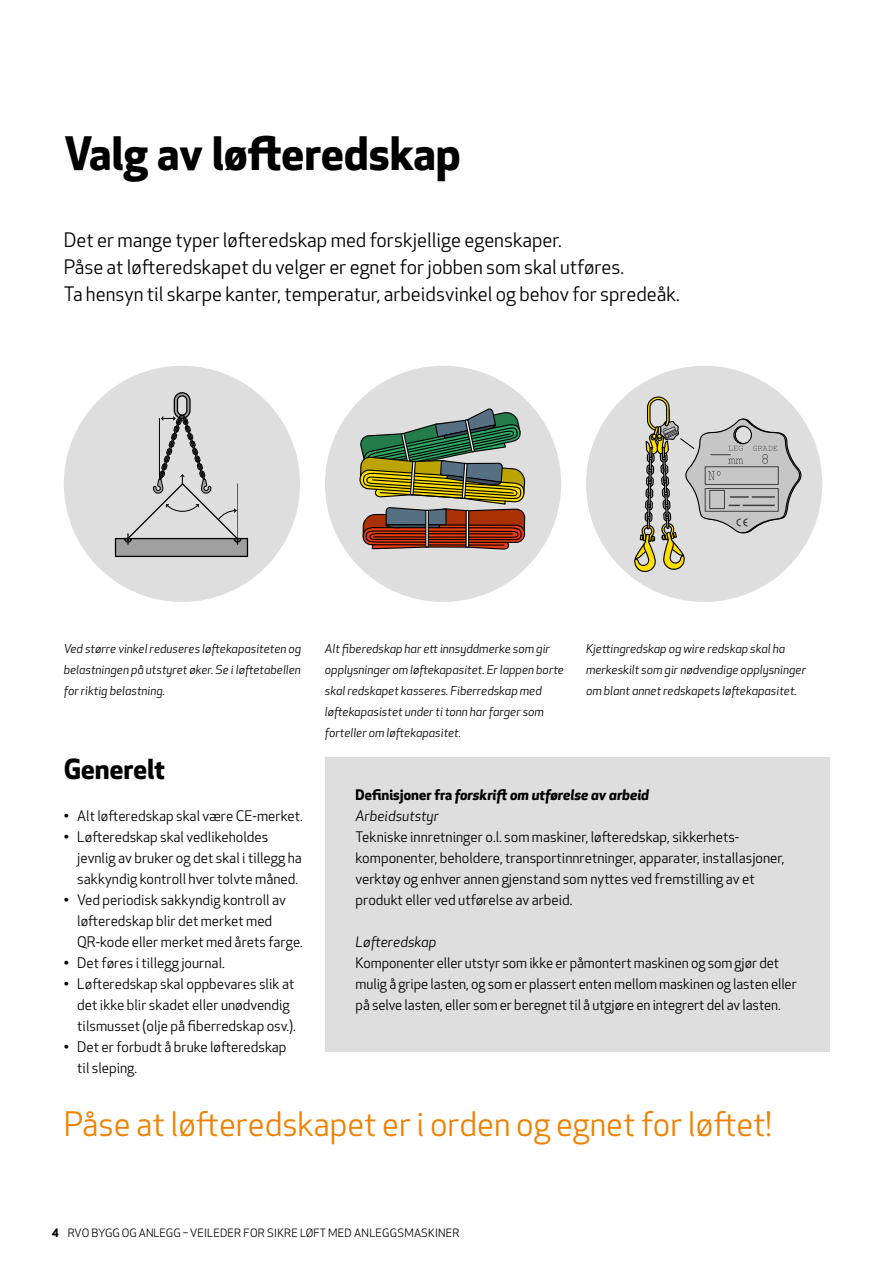
<style>
.page{position:relative;width:893px;height:1263px;background:#fff}
.page>*{position:absolute;margin:0;border:0;box-sizing:border-box;transform-origin:0 0}
.t1{font:700 45px "Apex New";color:#000}
.t2{font:33px "Apex New";color:#f08100}
.t3{font:700 27px "Apex New";color:#000}
.t4{font:19.5px/27px "Apex New";color:#000}
.t5{font:14.25px/21px "Apex New";color:#000}
.t6{font:italic 700 14.25px/21px "Apex New";color:#000}
.t7{font:italic 14.25px "Apex New";color:#000}
.t8{font:italic 12px/21px "Apex New";color:#000}
.t9{font:11.25px "Apex New";letter-spacing:.02em;color:#000}
.s1{font-style:normal}
.s2{font-weight:400}
.s3{font-weight:700}
</style>
<div class="page">
<div style="left:64px;top:366px;width:236px;height:236px;background:#dedede;border-radius:50%"></div>
<div style="left:116px;top:539px;width:131px;height:17px;background:#a1a0a0"></div>
<div style="left:115px;top:538px;width:133px;height:19px;border:1px solid #000"></div>
<svg style="left:123px;top:392px;width:119px;height:152px"></svg>
<hr style="left:159px;top:418px;width:1px;height:61px;background:#000">
<div style="left:325px;top:366px;width:236px;height:236px;background:#dedede;border-radius:50%"></div>
<svg style="left:359px;top:408px;width:167px;height:142px"></svg>
<div style="left:586px;top:366px;width:236px;height:236px;background:#dedede;border-radius:50%"></div>
<div style="left:325px;top:758px;width:504px;height:294px;background:#dedede"></div>
<svg style="left:633px;top:384px;width:171px;height:208px"></svg>
<h1 class="t1" style="left:64px;top:121px;width:398px">Valg av løfteredskap</h1>
<h3 class="t4" style="left:64px;top:227px;width:618px">Det er mange typer løfteredskap med forskjellige egenskaper.<br>Påse at løfteredskapet du velger er egnet for jobben som skal utføres.<br>Ta hensyn til skarpe kanter, temperatur, arbeidsvinkel og behov for spredeåk.</h3>
<p class="t8" style="left:64px;top:638px;width:239px;text-align:justify">Ved større vinkel reduseres løftekapasiteten og belastningen på utstyret øker. Se i løftetabellen for riktig belastning.</p>
<h3 class="t3" style="left:64px;top:749px;width:103px">Generelt</h3>
<p class="t5" style="left:64px;top:805px;width:240px">• Alt løfteredskap skal være CE-merket.</p>
<p class="t5" style="left:77px;top:826px;width:226px;text-indent:-13px">• Løfteredskap skal vedlikeholdes jevnlig av bruker og det skal i tillegg ha sakkyndig kontroll hver tolvte måned.</p>
<p class="t5" style="left:77px;top:889px;width:227px;text-indent:-13px">• Ved periodisk sakkyndig kontroll av løfteredskap blir det merket med<br>QR-kode eller merket med årets farge.</p>
<p class="t5" style="left:64px;top:952px;width:162px">• Det føres i tillegg journal.</p>
<p class="t5" style="left:77px;top:973px;width:220px;text-indent:-13px">• Løfteredskap skal oppbevares slik at det ikke blir skadet eller unødvendig tilsmusset (olje på fiberredskap osv.).</p>
<p class="t5" style="left:77px;top:1036px;width:211px;text-indent:-13px">• Det er forbudt å bruke løfteredskap til sleping.</p>
<p class="t8" style="left:325px;top:638px;width:241px">Alt fiberedskap har ett innsyddmerke som gir opplysninger om løftekapasitet. Er lappen borte skal redskapet kasseres. Fiberredskap med løftekapasistet under ti tonn har farger som forteller om løftekapasitet.</p>
<p class="t8" style="left:586px;top:638px;width:221px">Kjettingredskap og wire redskap skal ha merkeskilt som gir nødvendige opplysninger om blant annet redskapets løftekapasitet.</p>
<p class="t6" style="left:356px;top:783px;width:295px"><span class="s1">Definisjoner fra</span> forskrift om utførelse av arbeid<br><span class="s2">Arbeidsutstyr</span></p>
<p class="t5" style="left:356px;top:826px;width:430px">Tekniske innretninger o.l. som maskiner, løfteredskap, sikkerhets&shy;komponenter, beholdere, transportinnretninger, apparater, installasjoner, verktøy og enhver annen gjenstand som nyttes ved fremstilling av et produkt eller ved utførelse av arbeid.</p>
<p class="t7" style="left:356px;top:932px;width:82px">Løfteredskap</p>
<p class="t5" style="left:356px;top:952px;width:443px">Komponenter eller utstyr som ikke er påmontert maskinen og som gjør det mulig å gripe lasten, og som er plassert enten mellom maskinen og lasten eller på selve lasten, eller som er beregnet til å utgjøre en integrert del av lasten.</p>
<h2 class="t2" style="left:64px;top:1103px;width:710px">Påse at løfteredskapet er i orden og egnet for løftet!</h2>
<p class="t9" style="left:52px;top:1226px;width:409px"><span class="s3">4</span> RVO BYGG OG ANLEGG – VEILEDER FOR SIKRE LØFT MED ANLEGGSMASKINER</p>
</div>
